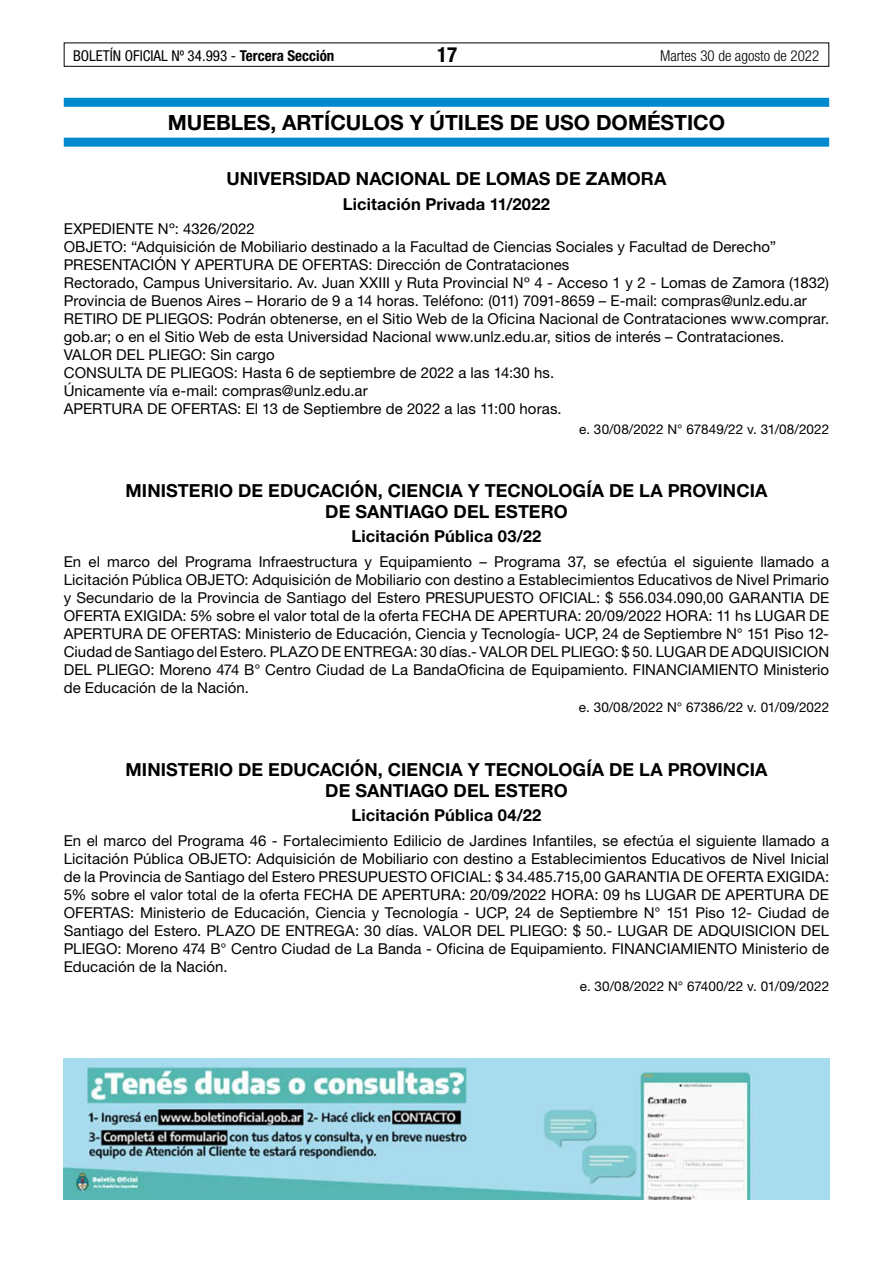
<style>
.page{position:relative;width:893px;height:1263px;background:#fff}
.page>*{position:absolute;margin:0;border:0;box-sizing:border-box;transform-origin:0 0}
.t1{font:700 21px "Helvetica Neue LT Std";color:#000}
.t2{font:700 condensed 21px "Helvetica Neue LT Std";color:#000}
.t3{font:700 18px/21px "Helvetica Neue LT Std";letter-spacing:.005em;color:#000;text-align:center}
.t4{font:700 16.5px "Helvetica Neue LT Std";letter-spacing:.01em;color:#000}
.t5{font:15px/18px "Helvetica Neue LT Std";letter-spacing:.005em;color:#000;text-align:justify}
.t6{font:condensed 15px "Helvetica Neue LT Std";color:#000}
.t7{font:300 condensed 15px "Helvetica Neue LT Std";color:#000}
.t8{font:13.5px "Helvetica Neue LT Std";letter-spacing:.005em;color:#000}
.s1{font-weight:700}
</style>
<div class="page">
<div style="left:64px;top:43px;width:765px;height:24px;border:1px solid #000"></div>
<div style="left:64px;top:98px;width:765px;height:9px;background:#0089cf"></div>
<div style="left:64px;top:138px;width:765px;height:9px;background:#0089cf"></div>
<img style="left:64px;top:1059px;width:765px;height:140px">
<p class="t6" style="left:73px;top:47px;width:263px">BOLETÍN OFICIAL Nº 34.993 - <span class="s1">Tercera Sección</span></p>
<h1 class="t2" style="left:437px;top:42px;width:22px">17</h1>
<p class="t7" style="left:660px;top:47px;width:161px">Martes 30 de agosto de 2022</p>
<h1 class="t1" style="left:168px;top:110px;width:559px">MUEBLES, ARTÍCULOS Y ÚTILES DE USO DOMÉSTICO</h1>
<p class="t3" style="left:226px;top:168px;width:442px">UNIVERSIDAD NACIONAL DE LOMAS DE ZAMORA</p>
<p class="t4" style="left:343px;top:193px;width:209px">Licitación Privada 11/2022</p>
<p class="t5" style="left:64px;top:219px;width:767px;text-align:left">EXPEDIENTE Nº: 4326/2022<br>OBJETO: “Adquisición de Mobiliario destinado a la Facultad de Ciencias Sociales y Facultad de Derecho” PRESENTACIÓN Y APERTURA DE OFERTAS: Dirección de Contrataciones<br>Rectorado, Campus Universitario. Av. Juan XXIII y Ruta Provincial Nº 4 - Acceso 1 y 2 - Lomas de Zamora (1832)<br>Provincia de Buenos Aires – Horario de 9 a 14 horas. Teléfono: (011) 7091-8659 – E-mail: compras@unlz.edu.ar RETIRO DE PLIEGOS: Podrán obtenerse, en el Sitio Web de la Oficina Nacional de Contrataciones www.comprar. gob.ar; o en el Sitio Web de esta Universidad Nacional www.unlz.edu.ar, sitios de interés – Contrataciones.<br>VALOR DEL PLIEGO: Sin cargo<br>CONSULTA DE PLIEGOS: Hasta 6 de septiembre de 2022 a las 14:30 hs.<br>Únicamente vía e-mail: compras@unlz.edu.ar<br>APERTURA DE OFERTAS: El 13 de Septiembre de 2022 a las 11:00 horas.</p>
<p class="t8" style="left:579px;top:421px;width:251px">e. 30/08/2022 N° 67849/22 v. 31/08/2022</p>
<p class="t3" style="left:126px;top:480px;width:643px">MINISTERIO DE EDUCACIÓN, CIENCIA Y TECNOLOGÍA DE LA PROVINCIA<br>DE SANTIAGO DEL ESTERO</p>
<p class="t4" style="left:352px;top:526px;width:191px">Licitación Pública 03/22</p>
<p class="t5" style="left:64px;top:552px;width:767px">En el marco del Programa Infraestructura y Equipamiento – Programa 37, se efectúa el siguiente llamado a Licitación Pública OBJETO: Adquisición de Mobiliario con destino a Establecimientos Educativos de Nivel Primario y Secundario de la Provincia de Santiago del Estero PRESUPUESTO OFICIAL: $ 556.034.090,00 GARANTIA DE OFERTA EXIGIDA: 5% sobre el valor total de la oferta FECHA DE APERTURA: 20/09/2022 HORA: 11 hs LUGAR DE APERTURA DE OFERTAS: Ministerio de Educación, Ciencia y Tecnología- UCP, 24 de Septiembre N° 151 Piso 12- Ciudad de Santiago del Estero. PLAZO DE ENTREGA: 30 días.- VALOR DEL PLIEGO: $ 50. LUGAR DE ADQUISICION DEL PLIEGO: Moreno 474 B° Centro Ciudad de La BandaOficina de Equipamiento. FINANCIAMIENTO Ministerio de Educación de la Nación.</p>
<p class="t8" style="left:579px;top:699px;width:252px">e. 30/08/2022 N° 67386/22 v. 01/09/2022</p>
<p class="t3" style="left:126px;top:758px;width:643px">MINISTERIO DE EDUCACIÓN, CIENCIA Y TECNOLOGÍA DE LA PROVINCIA<br>DE SANTIAGO DEL ESTERO</p>
<p class="t4" style="left:352px;top:805px;width:191px">Licitación Pública 04/22</p>
<p class="t5" style="left:64px;top:831px;width:767px">En el marco del Programa 46 - Fortalecimiento Edilicio de Jardines Infantiles, se efectúa el siguiente llamado a Licitación Pública OBJETO: Adquisición de Mobiliario con destino a Establecimientos Educativos de Nivel Inicial de la Provincia de Santiago del Estero PRESUPUESTO OFICIAL: $ 34.485.715,00 GARANTIA DE OFERTA EXIGIDA:<br>5% sobre el valor total de la oferta FECHA DE APERTURA: 20/09/2022 HORA: 09 hs LUGAR DE APERTURA DE OFERTAS: Ministerio de Educación, Ciencia y Tecnología - UCP, 24 de Septiembre N° 151 Piso 12- Ciudad de Santiago del Estero. PLAZO DE ENTREGA: 30 días. VALOR DEL PLIEGO: $ 50.- LUGAR DE ADQUISICION DEL PLIEGO: Moreno 474 B° Centro Ciudad de La Banda - Oficina de Equipamiento. FINANCIAMIENTO Ministerio de Educación de la Nación.</p>
<p class="t8" style="left:580px;top:978px;width:251px">e. 30/08/2022 N° 67400/22 v. 01/09/2022</p>
</div>
